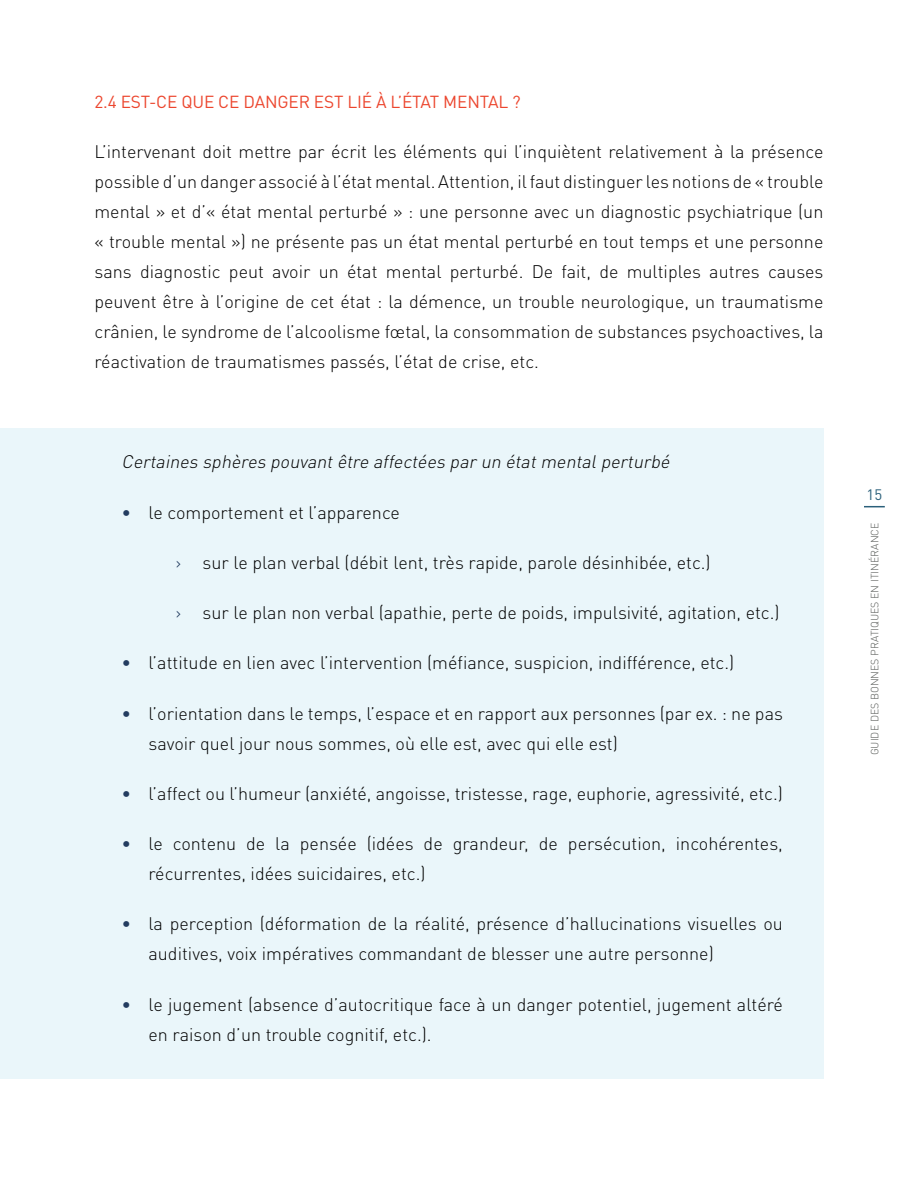
<style>
.page{position:relative;width:918px;height:1188px;background:#fff}
.page>*{position:absolute;margin:0;border:0;box-sizing:border-box;transform-origin:0 0}
.t1{font:300 18px/30px "DIN Offc";color:#000}
.t2{font:italic 300 18px "DIN Offc";color:#000}
.t3{font:17.25px "DIN Offc";letter-spacing:-.01em;color:#ec462e}
.t4{font:15px "DIN Offc";color:#2b607b}
.t5{font:300 10.5px "DIN Offc";color:#575a57}
.s1{color:#233c60}
</style>
<div class="page">
<svg style="left:864px;top:506px;width:21px;height:1px"></svg>
<div style="left:0;top:428px;width:824px;height:78px;background:#eaf6fa"></div>
<div style="left:0;top:478px;width:824px;height:79px;background:#eaf6fa"></div>
<div style="left:0;top:528px;width:824px;height:79px;background:#eaf6fa"></div>
<div style="left:0;top:578px;width:824px;height:79px;background:#eaf6fa"></div>
<div style="left:0;top:629px;width:824px;height:78px;background:#eaf6fa"></div>
<div style="left:0;top:679px;width:824px;height:109px;background:#eaf6fa"></div>
<div style="left:0;top:759px;width:824px;height:79px;background:#eaf6fa"></div>
<div style="left:0;top:809px;width:824px;height:109px;background:#eaf6fa"></div>
<div style="left:0;top:890px;width:824px;height:108px;background:#eaf6fa"></div>
<div style="left:0;top:970px;width:824px;height:109px;background:#eaf6fa"></div>
<p class="t3" style="left:94px;top:91px;width:428px">2.4 EST-CE QUE CE DANGER EST LIÉ À L’ÉTAT MENTAL ?</p>
<p class="t1" style="left:94px;top:136px;width:731px;text-align:justify">L’intervenant doit mettre par écrit les éléments qui l’inquiètent relativement à la présence possible d’un danger associé à l’état mental. Attention, il faut distinguer les notions de « trouble mental » et d’« état mental perturbé » : une personne avec un diagnostic psychiatrique (un « trouble mental ») ne présente pas un état mental perturbé en tout temps et une personne sans diagnostic peut avoir un état mental perturbé. De fait, de multiples autres causes peuvent être à l’origine de cet état : la démence, un trouble neurologique, un traumatisme crânien, le syndrome de l’alcoolisme fœtal, la consommation de substances psychoactives, la réactivation de traumatismes passés, l’état de crise, etc.</p>
<p class="t2" style="left:122px;top:451px;width:553px">Certaines sphères pouvantêtre affectées par un étatmentalperturbé</p>
<p class="t1" style="left:122px;top:497px;width:280px"><span class="s1">•</span> le comportement et l’apparence</p>
<p class="t1" style="left:176px;top:547px;width:537px"><span class="s1">›</span> sur le plan verbal (débit lent, très rapide, parole désinhibée, etc.)</p>
<p class="t1" style="left:176px;top:598px;width:606px"><span class="s1">›</span> sur le plan non verbal (apathie, perte de poids, impulsivité, agitation, etc.)</p>
<p class="t1" style="left:122px;top:648px;width:614px"><span class="s1">•</span> l’attitude en lien avec l’intervention (méfiance, suspicion, indifférence, etc.)</p>
<p class="t1" style="left:148px;top:698px;width:636px;text-indent:-27px"><span class="s1">•</span> l’orientation dans le temps, l’espace et en rapport aux personnes (par ex. : ne pas savoir quel jour nous sommes, où elle est, avec qui elle est)</p>
<p class="t1" style="left:122px;top:778px;width:663px"><span class="s1">•</span> l’affect ou l’humeur (anxiété, angoisse, tristesse, rage, euphorie, agressivité, etc.)</p>
<p class="t1" style="left:148px;top:829px;width:636px;text-indent:-27px"><span class="s1">•</span> le contenu de la pensée (idées de grandeur, de persécution, incohérentes, récurrentes, idées suicidaires, etc.)</p>
<p class="t1" style="left:148px;top:909px;width:636px;text-indent:-27px"><span class="s1">•</span> la perception (déformation de la réalité, présence d’hallucinations visuelles ou auditives, voix impératives commandant de blesser une autre personne)</p>
<p class="t1" style="left:148px;top:989px;width:636px;text-indent:-27px"><span class="s1">•</span> le jugement (absence d’autocritique face à un danger potentiel, jugement altéré en raison d’un trouble cognitif, etc.).</p>
<p class="t4" style="left:867px;top:485px;width:17px">15</p>
<p class="t5" style="left:868px;top:755px;width:234px;rotate:-90deg">GUIDE DES BONNES PRATIQUES EN ITINÉRANCE</p>
</div>
